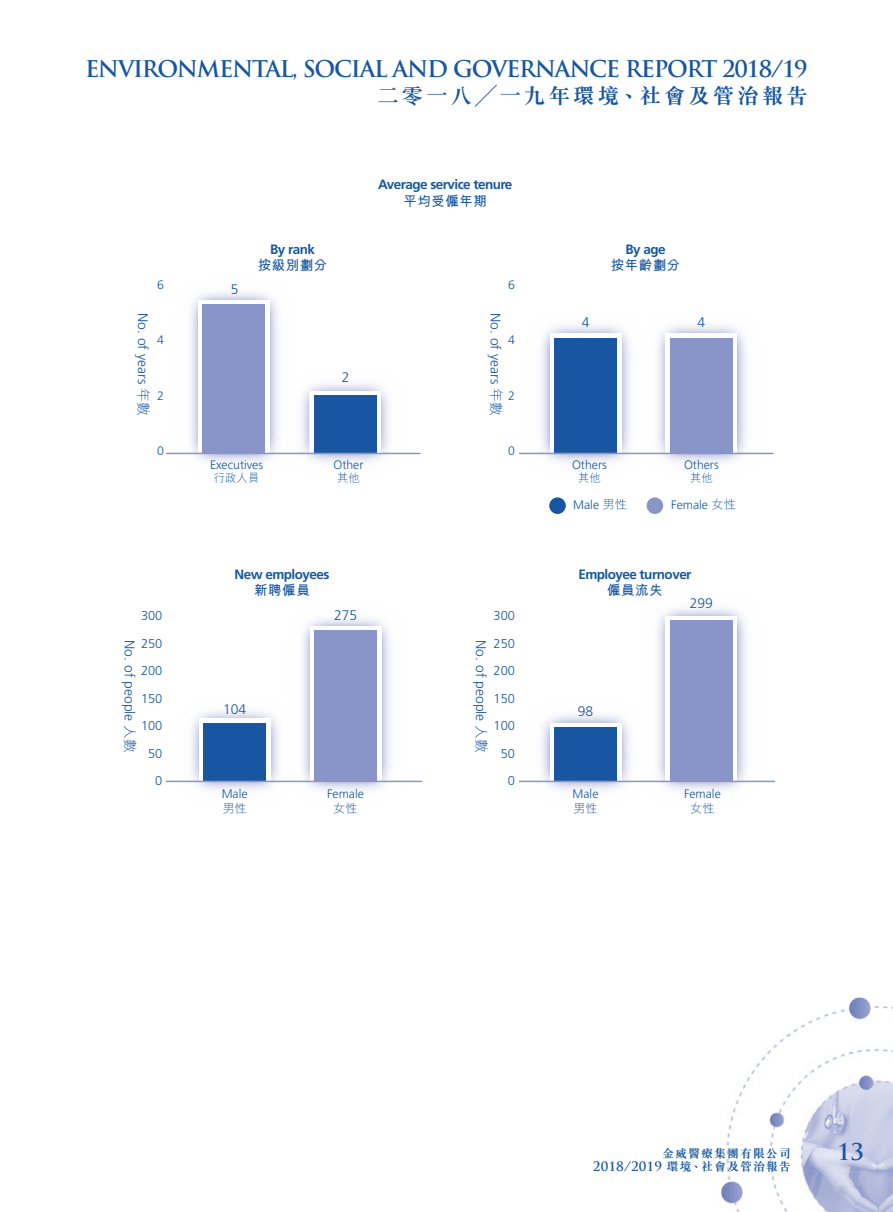
<style>
.page{position:relative;width:893px;height:1212px;background:#fff}
.page>*{position:absolute;margin:0;border:0;box-sizing:border-box;transform-origin:0 0}
.t1{font:700 22.5px "Trajan Pro";letter-spacing:-.055em;color:#1856a1}
.t2{font:700 21.75px "M Sung HK";letter-spacing:.125em;color:#1856a1}
.t3{font:300 13.95px "Frutiger LT Std";color:#1856a1}
.t4{font:700 13.5px/16.2px "Frutiger LT Std";letter-spacing:-.04em;color:#1856a1;text-align:center}
.t5{font:300 12.9px "Frutiger LT Std";color:#1856a1}
.t6{font:300 12.3px/14.7px "Frutiger LT Std";color:#1856a1}
.t7{font:700 12px/13.5px "M Sung HK";letter-spacing:.08em;color:#1856a1;text-align:right}
.t8{font:300 11.4px "M Hei HK";color:#1856a1}
.s1{font-family:"M Hei HK"}
.s2{font-family:"Trajan Pro";font-size:12.75px}
</style>
<div class="page">
<img style="left:165px;top:452px;width:728px;height:760px">
<img style="left:295px;top:384px;width:112px;height:95px">
<svg style="left:309px;top:391px;width:72px;height:62px"></svg>
<img style="left:172px;top:293px;width:123px;height:186px">
<div style="left:198px;top:300px;width:71px;height:153px;background:#fff"></div>
<div style="left:202px;top:304px;width:63px;height:149px;background:#8995c8"></div>
<div style="left:314px;top:395px;width:63px;height:58px;background:#1856a1"></div>
<img style="left:284px;top:600px;width:123px;height:207px">
<div style="left:310px;top:626px;width:71px;height:155px;background:#fff"></div>
<img style="left:524px;top:697px;width:116px;height:110px">
<div style="left:550px;top:723px;width:71px;height:58px;background:#fff"></div>
<img style="left:640px;top:591px;width:123px;height:216px">
<div style="left:665px;top:616px;width:72px;height:165px;background:#fff"></div>
<img style="left:173px;top:693px;width:123px;height:114px">
<div style="left:199px;top:718px;width:72px;height:63px;background:#fff"></div>
<img style="left:524px;top:325px;width:116px;height:154px">
<div style="left:550px;top:333px;width:71px;height:120px;background:#fff"></div>
<img style="left:640px;top:325px;width:123px;height:154px">
<div style="left:665px;top:333px;width:72px;height:120px;background:#fff"></div>
<div style="left:554px;top:727px;width:63px;height:54px;background:#1856a1"></div>
<div style="left:670px;top:620px;width:63px;height:161px;background:#8995c8"></div>
<div style="left:314px;top:630px;width:63px;height:151px;background:#8995c8"></div>
<div style="left:203px;top:723px;width:63px;height:58px;background:#1856a1"></div>
<div style="left:554px;top:338px;width:63px;height:115px;background:#1856a1"></div>
<div style="left:670px;top:338px;width:63px;height:115px;background:#8995c8"></div>
<div style="left:647px;top:497px;width:16px;height:17px;background:#8995c8;border-radius:50%"></div>
<div style="left:549px;top:497px;width:17px;height:17px;background:#1856a1;border-radius:50%"></div>
<hr style="left:519px;top:453px;width:254px;height:1px;background:#8995c8">
<hr style="left:166px;top:453px;width:254px;height:1px;background:#8995c8">
<hr style="left:166px;top:781px;width:256px;height:1px;background:#8995c8">
<hr style="left:519px;top:781px;width:255px;height:1px;background:#8995c8">
<h1 class="t1" style="left:85px;top:55px;width:724px">ENVIRONMENTAL, SOCIAL AND GOVERNANCE REPORT 2018/19</h1>
<h2 class="t2" style="left:377px;top:85px;width:432px">二零一八╱一九年環境、社會及管治報告</h2>
<p class="t4" style="left:378px;top:177px;width:136px">Average service tenure<span class="s1">平均受僱年期</span></p>
<p class="t4" style="left:258px;top:241px;width:71px">By rank<br><span class="s1">按級別劃分</span></p>
<p class="t4" style="left:611px;top:241px;width:71px">By age<br><span class="s1">按年齡劃分</span></p>
<p class="t6" style="left:157px;top:278px;width:8px">6</p>
<p class="t3" style="left:231px;top:281px;width:9px">5</p>
<p class="t6" style="left:508px;top:278px;width:8px">6</p>
<p class="t3" style="left:151px;top:313px;width:104px;rotate:90deg">No. of years <span class="s1">年數</span></p>
<p class="t6" style="left:157px;top:333px;width:8px">4</p>
<p class="t6" style="left:157px;top:388px;width:8px">2</p>
<p class="t3" style="left:342px;top:370px;width:9px">2</p>
<p class="t3" style="left:504px;top:313px;width:104px;rotate:90deg">No. of years <span class="s1">年數</span></p>
<p class="t6" style="left:508px;top:333px;width:8px">4</p>
<p class="t6" style="left:508px;top:388px;width:8px">2</p>
<p class="t3" style="left:582px;top:314px;width:9px">4</p>
<p class="t3" style="left:698px;top:314px;width:9px">4</p>
<p class="t6" style="left:157px;top:443px;width:8px">0</p>
<p class="t6" style="left:508px;top:443px;width:8px">0</p>
<p class="t6" style="left:210px;top:457px;width:55px">Executives</p>
<p class="t8" style="left:214px;top:472px;width:47px">行政人員</p>
<p class="t6" style="left:334px;top:457px;width:31px">Other</p>
<p class="t8" style="left:337px;top:472px;width:24px">其他</p>
<p class="t6" style="left:572px;top:457px;width:36px">Others</p>
<p class="t8" style="left:578px;top:472px;width:24px">其他</p>
<p class="t6" style="left:684px;top:457px;width:36px">Others</p>
<p class="t8" style="left:690px;top:472px;width:24px">其他</p>
<p class="t6" style="left:573px;top:498px;width:55px">Male <span class="s1">男性</span></p>
<p class="t6" style="left:671px;top:498px;width:66px">Female <span class="s1">女性</span></p>
<p class="t4" style="left:235px;top:566px;width:96px">New employees<span class="s1">新聘僱員</span></p>
<p class="t4" style="left:578px;top:566px;width:115px">Employee turnover<span class="s1">僱員流失</span></p>
<p class="t5" style="left:141px;top:608px;width:23px">300</p>
<p class="t3" style="left:334px;top:607px;width:25px">275</p>
<p class="t5" style="left:494px;top:608px;width:23px">300</p>
<p class="t3" style="left:690px;top:596px;width:25px">299</p>
<p class="t5" style="left:141px;top:636px;width:23px">250</p>
<p class="t3" style="left:137px;top:640px;width:114px;rotate:90deg">No. of people <span class="s1">人數</span></p>
<p class="t5" style="left:141px;top:663px;width:23px">200</p>
<p class="t5" style="left:141px;top:691px;width:23px">150</p>
<p class="t5" style="left:141px;top:718px;width:23px">100</p>
<p class="t5" style="left:148px;top:746px;width:16px">50</p>
<p class="t3" style="left:223px;top:701px;width:25px">104</p>
<p class="t5" style="left:494px;top:636px;width:23px">250</p>
<p class="t3" style="left:489px;top:640px;width:114px;rotate:90deg">No. of people <span class="s1">人數</span></p>
<p class="t5" style="left:494px;top:663px;width:23px">200</p>
<p class="t5" style="left:494px;top:691px;width:23px">150</p>
<p class="t5" style="left:494px;top:718px;width:23px">100</p>
<p class="t5" style="left:501px;top:746px;width:16px">50</p>
<p class="t3" style="left:578px;top:704px;width:17px">98</p>
<p class="t5" style="left:155px;top:773px;width:9px">0</p>
<p class="t5" style="left:508px;top:773px;width:9px">0</p>
<p class="t6" style="left:222px;top:787px;width:27px">Male<span class="s1">男性</span></p>
<p class="t6" style="left:327px;top:787px;width:38px;text-align:center">Female<span class="s1">女性</span></p>
<p class="t6" style="left:573px;top:787px;width:27px">Male<span class="s1">男性</span></p>
<p class="t6" style="left:684px;top:787px;width:38px;text-align:center">Female<span class="s1">女性</span></p>
<p class="t7" style="left:593px;top:1146px;width:200px">金威醫療集團有限公司<br><span class="s2">2018/2019</span> 環境、社會及管治報告</p>
<h1 class="t1" style="left:837px;top:1137px;width:28px">13</h1>
</div>
